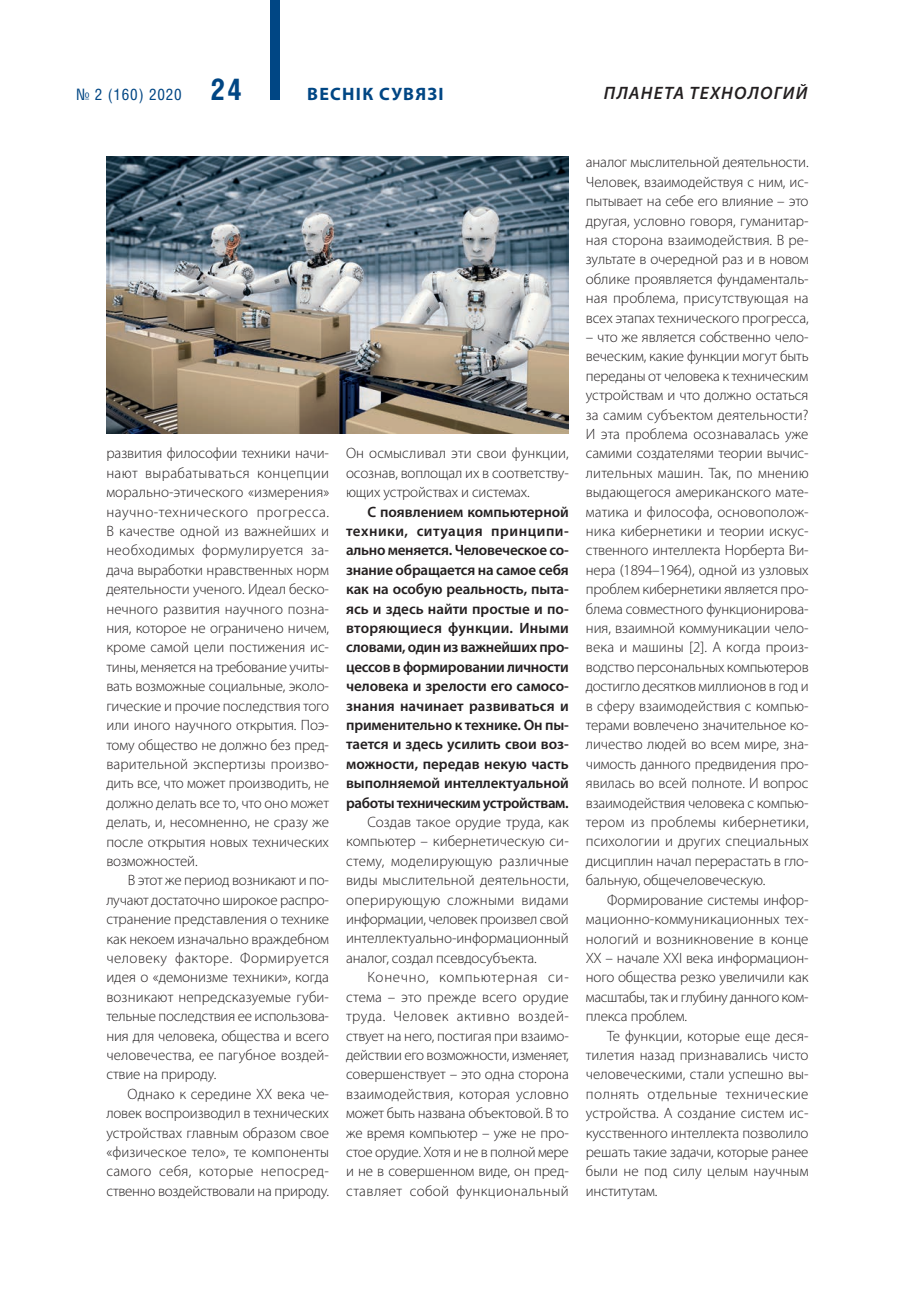
<style>
.page{position:relative;width:915px;height:1306px;background:#fff}
.page>*{position:absolute;margin:0;border:0;box-sizing:border-box;transform-origin:0 0}
.t1{font:italic 600 18px "Myriad Pro";letter-spacing:.07em;color:#231f20}
.t2{font:700 18px "Myriad Pro";letter-spacing:.07em;color:#004684}
.t3{font:15.75px "Helios Cond C";letter-spacing:.05em;color:#004684}
._000_Text_OSNOV{font:300 15px/19.4px "Myriad Pro";letter-spacing:-.01em;color:#231f20;text-align:justify}
._000_Text_OSNOV-2{font:600 15px/19.4px "Myriad Pro";letter-spacing:-.025em;color:#231f20;text-align:justify}
.s1{font-weight:700;font-size:30px}
</style>
<div class="page">
<img style="left:106px;top:157px;width:462px;height:276px">
<div style="left:269px;top:0;width:10px;height:100px;background:#004684"></div>
<p class="t3" style="left:76px;top:85px;width:167px">№ 2 (160) 2020 <span class="s1">24</span></p>
<p class="t2" style="left:307px;top:82px;width:138px">ВЕСНIК СУВЯЗI</p>
<p class="t1" style="left:603px;top:82px;width:205px">ПЛАНЕТА ТЕХНОЛОГИЙ</p>
<p class="_000_Text_OSNOV" style="left:106px;top:444px;width:224px">развития философии техники начи&shy;нают вырабатываться концепции морально-этического «измерения» научно-технического прогресса.<br>В качестве одной из важнейших и необходимых формулируется за&shy;дача выработки нравственных норм деятельности ученого. Идеал беско&shy;нечного развития научного позна&shy;ния, которое не ограничено ничем, кроме самой цели постижения ис&shy;тины, меняется на требование учиты&shy;вать возможные социальные, эколо&shy;гические и прочие последствия того или иного научного открытия. Поэ&shy;тому общество не должно без пред&shy;варительной экспертизы произво&shy;дить все, что может производить, не должно делать все то, что оно может делать, и, несомненно, не сразу же после открытия новых технических возможностей.</p>
<p class="_000_Text_OSNOV" style="left:106px;top:870px;width:224px;text-indent:21px">В этот же период возникают и по&shy;лучают достаточно широкое распро&shy;странение представления о технике как некоем изначально враждебном человеку факторе. Формируется идея о «демонизме техники», когда возникают непредсказуемые губи&shy;тельные последствия ее использова&shy;ния для человека, общества и всего человечества, ее пагубное воздей&shy;ствие на природу.</p>
<p class="_000_Text_OSNOV" style="left:106px;top:1084px;width:224px;text-indent:21px">Однако к середине XX века че&shy;ловек воспроизводил в технических устройствах главным образом свое «физическое тело», те компоненты самого себя, которые непосред&shy;ственно воздействовали на природу.</p>
<p class="_000_Text_OSNOV" style="left:346px;top:444px;width:224px">Он осмысливал эти свои функции, осознав, воплощал их в соответству&shy;ющих устройствах и системах.</p>
<p class="_000_Text_OSNOV-2" style="left:346px;top:501px;width:224px;text-indent:21px">С появлением компьютерной техники, ситуация принципи&shy;ально меняется. Человеческое со&shy;знание обращается на самое себя как на особую реальность, пыта&shy;ясь и здесь найти простые и по&shy;вторяющиеся функции. Иными словами, один из важнейших про&shy;цессов в формировании личности человека и зрелости его самосо&shy;знания начинает развиваться и применительно к технике. Он пы&shy;тается и здесь усилить свои воз&shy;можности, передав некую часть выполняемой интеллектуальной работы техническим устройствам.</p>
<p class="_000_Text_OSNOV" style="left:346px;top:812px;width:224px;text-indent:21px">Создав такое орудие труда, как компьютер – кибернетическую си&shy;стему, моделирующую различные виды мыслительной деятельности, оперирующую сложными видами информации, человек произвел свой интеллектуально-информационный аналог, создал псевдосубъекта.</p>
<p class="_000_Text_OSNOV" style="left:346px;top:967px;width:224px;text-indent:21px">Конечно, компьютерная си&shy;стема – это прежде всего орудие труда. Человек активно воздей&shy;ствует на него, постигая при взаимо&shy;действии его возможности, изменяет, совершенствует – это одна сторона взаимодействия, которая условно может быть названа объектовой. В то же время компьютер – уже не про&shy;стое орудие. Хотя и не в полной мере и не в совершенном виде, он пред&shy;ставляет собой функциональный</p>
<p class="_000_Text_OSNOV" style="left:585px;top:153px;width:224px">аналог мыслительной деятельности.<br>Человек, взаимодействуя с ним, ис&shy;пытывает на себе его влияние – это другая, условно говоря, гуманитар&shy;ная сторона взаимодействия. В ре&shy;зультате в очередной раз и в новом облике проявляется фундаменталь&shy;ная проблема, присутствующая на всех этапах технического прогресса,</p>
<p class="_000_Text_OSNOV" style="left:585px;top:327px;width:224px">– что же является собственно чело&shy;веческим, какие функции могут быть переданы от человека к техническим устройствам и что должно остаться за самим субъектом деятельности?<br>И эта проблема осознавалась уже самими создателями теории вычис&shy;лительных машин. Так, по мнению выдающегося американского мате&shy;матика и философа, основополож&shy;ника кибернетики и теории искус&shy;ственного интеллекта Норберта Ви&shy;нера (1894–1964), одной из узловых проблем кибернетики является про&shy;блема совместного функционирова&shy;ния, взаимной коммуникации чело&shy;века и машины [2]. А когда произ&shy;водство персональных компьютеров достигло десятков миллионов в год и в сферу взаимодействия с компью&shy;терами вовлечено значительное ко&shy;личество людей во всем мире, зна&shy;чимость данного предвидения про&shy;явилась во всей полноте. И вопрос взаимодействия человека с компью&shy;тером из проблемы кибернетики, психологии и других специальных дисциплин начал перерастать в гло&shy;бальную, общечеловеческую.</p>
<p class="_000_Text_OSNOV" style="left:585px;top:890px;width:224px;text-indent:21px">Формирование системы инфор&shy;мационно-коммуникационных тех&shy;нологий и возникновение в конце XX – начале XXI века информацион&shy;ного общества резко увеличили как масштабы, так и глубину данного ком&shy;плекса проблем.</p>
<p class="_000_Text_OSNOV" style="left:585px;top:1026px;width:224px;text-indent:21px">Те функции, которые еще деся&shy;тилетия назад признавались чисто человеческими, стали успешно вы&shy;полнять отдельные технические устройства. А создание систем ис&shy;кусственного интеллекта позволило решать такие задачи, которые ранее были не под силу целым научным институтам.</p>
</div>
